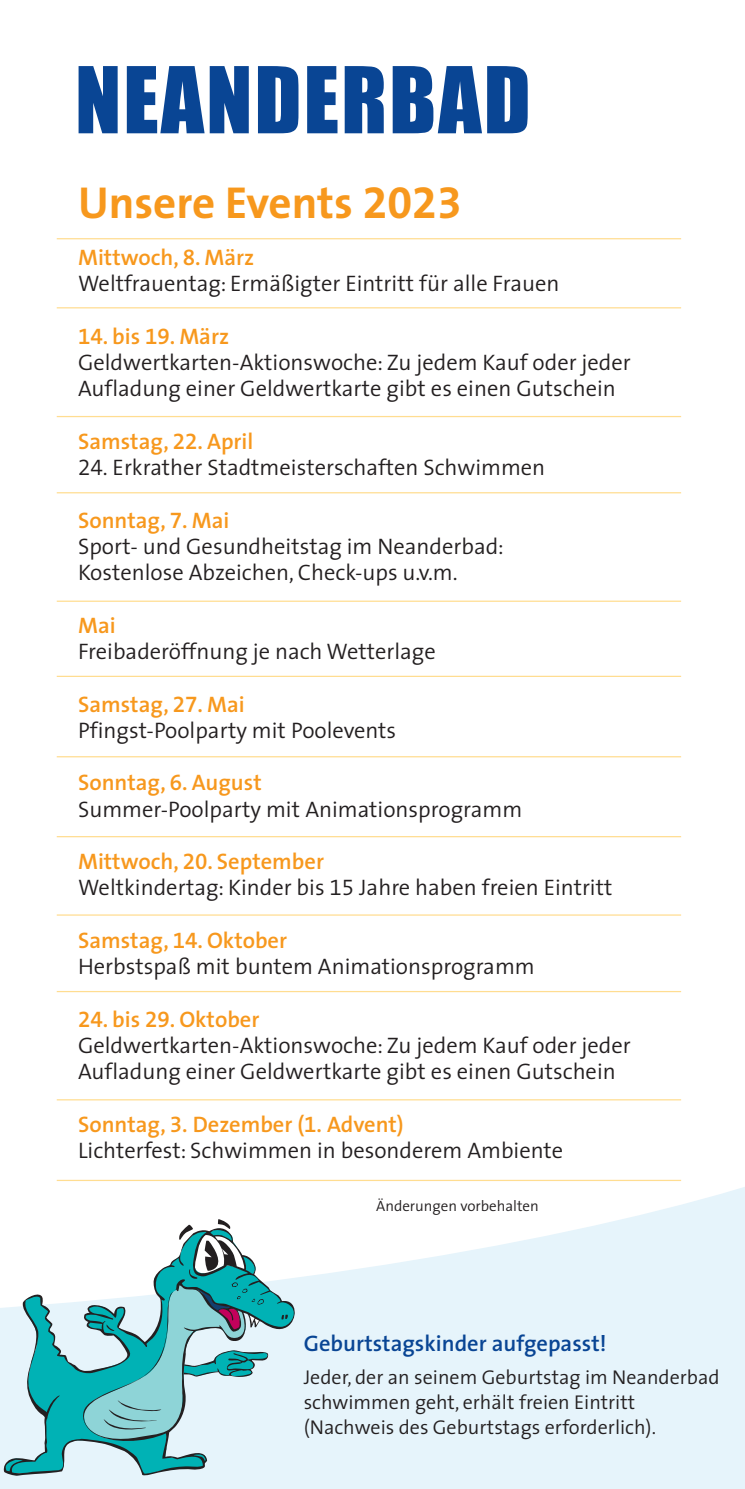
<style>
.page{position:relative;width:745px;height:1489px;background:#fff}
.page>*{position:absolute;margin:0;border:0;box-sizing:border-box;transform-origin:0 0}
.t1{font:85px "Impact";letter-spacing:.025em;color:#094594}
.t2{font:700 45px "The Sans";color:#f7981d}
.t3{font:300 22.5px/26.2px "The Sans";color:#231f20}
.t4{font:600 22.5px "The Sans";color:#094594}
.t5{font:600 22.5px "The Sans";color:#f7981d}
.t6{font:300 20px/25px "The Sans";color:#231f20}
.t7{font:300 15px "The Sans";color:#231f20}
.s1{font-family:"The Sans Bold Expert";font-weight:400}
.s2{font-weight:600;color:#f7981d}
.s3{font-family:"The Sans Semi Bold Expert";font-weight:400;color:#f7981d}
.s4{font-family:"The Sans Semi Bold Expert";font-weight:400}
.s5{font-family:"The Sans Semi Light Expert";font-weight:400}
</style>
<div class="page">
<svg style="left:0;top:1179px;width:744px;height:309px;fill:#e6f4fb"></svg>
<svg style="left:4px;top:1225px;width:290px;height:250px;fill:#e6f4fb"></svg>
<svg style="left:281px;top:1314px;width:7px;height:5px"></svg>
<svg style="left:84px;top:1219px;width:185px;height:221px"></svg>
<hr style="left:57px;top:307px;width:623px;height:1px;background:#ffdd91">
<hr style="left:57px;top:238px;width:623px;height:1px;background:#ffdd91">
<hr style="left:57px;top:416px;width:623px;height:1px;background:#ffdd91">
<hr style="left:57px;top:492px;width:623px;height:1px;background:#ffdd91">
<hr style="left:57px;top:600px;width:623px;height:2px;background:#ffdd91">
<hr style="left:57px;top:675px;width:623px;height:2px;background:#ffdd91">
<hr style="left:57px;top:756px;width:623px;height:1px;background:#ffdd91">
<hr style="left:57px;top:836px;width:623px;height:1px;background:#ffdd91">
<hr style="left:57px;top:914px;width:623px;height:1px;background:#ffdd91">
<hr style="left:57px;top:990px;width:623px;height:2px;background:#ffdd91">
<hr style="left:57px;top:1099px;width:623px;height:1px;background:#ffdd91">
<hr style="left:57px;top:1179px;width:623px;height:1px;background:#ffdd91">
<h1 class="t1" style="left:75px;top:48px;width:457px">NEANDERBAD</h1>
<h2 class="t2" style="left:78px;top:184px;width:385px">Unsere Events <span class="s1">2023</span></h2>
<p class="t3" style="left:78px;top:246px;width:482px"><span class="s2">Mittwoch,</span> <span class="s3">8</span><span class="s2">. März<br></span>Weltfrauentag: Ermäßigter Eintritt für alle Frauen</p>
<p class="t3" style="left:78px;top:325px;width:554px"><span class="s3">14</span><span class="s2">. bis</span> <span class="s3">19</span><span class="s2">. März<br></span>Geldwertkarten-Aktionswoche: Zu jedem Kauf oder jeder<br>Aufladung einer Geldwertkarte gibt es einen Gutschein</p>
<p class="t5" style="left:78px;top:432px;width:177px">Samstag, <span class="s4">22</span>. April</p>
<p class="t3" style="left:78px;top:456px;width:468px"><span class="s5">24.</span> Erkrather Stadtmeisterschaften Schwimmen</p>
<p class="t3" style="left:78px;top:509px;width:427px"><span class="s2">Sonntag,</span> <span class="s3">7</span><span class="s2">. Mai<br></span>Sport- und Gesundheitstag im Neanderbad:<br>Kostenlose Abzeichen, Check-ups u.v.m.</p>
<p class="t5" style="left:78px;top:615px;width:39px">Mai</p>
<p class="t3" style="left:78px;top:640px;width:359px">Freibaderöffnung je nach Wetterlage</p>
<p class="t3" style="left:78px;top:693px;width:319px"><span class="s2">Samstag,</span> <span class="s3">27</span><span class="s2">. Mai<br></span>Pfingst-Poolparty mit Poolevents</p>
<p class="t3" style="left:78px;top:771px;width:445px"><span class="s2">Sonntag,</span> <span class="s3">6</span><span class="s2">. August<br></span>Summer-Poolparty mit Animationsprogramm</p>
<p class="t3" style="left:78px;top:850px;width:535px"><span class="s2">Mittwoch,</span> <span class="s3">20</span><span class="s2">. September<br></span>Weltkindertag: Kinder bis <span class="s5">15</span> Jahre haben freien Eintritt</p>
<p class="t3" style="left:78px;top:929px;width:458px"><span class="s2">Samstag,</span> <span class="s3">14</span><span class="s2">. Oktober<br></span>Herbstspaß mit buntem Animationsprogramm</p>
<p class="t3" style="left:78px;top:1008px;width:554px"><span class="s3">24</span><span class="s2">. bis</span> <span class="s3">29</span><span class="s2">. Oktober<br></span>Geldwertkarten-Aktionswoche: Zu jedem Kauf oder jeder<br>Aufladung einer Geldwertkarte gibt es einen Gutschein</p>
<p class="t3" style="left:78px;top:1113px;width:486px"><span class="s2">Sonntag,</span> <span class="s3">3.</span> <span class="s2">Dezember (</span><span class="s3">1.</span> <span class="s2">Advent)<br></span>Lichterfest: Schwimmen in besonderem Ambiente</p>
<p class="t7" style="left:376px;top:1199px;width:164px">Änderungen vorbehalten</p>
<p class="t4" style="left:303px;top:1333px;width:304px">Geburtstagskinder aufgepasst!</p>
<p class="t6" style="left:303px;top:1366px;width:417px">Jeder, der an seinem Geburtstag im Neanderbad schwimmen geht, erhält freien Eintritt (Nachweis des Geburtstags erforderlich).</p>
</div>
